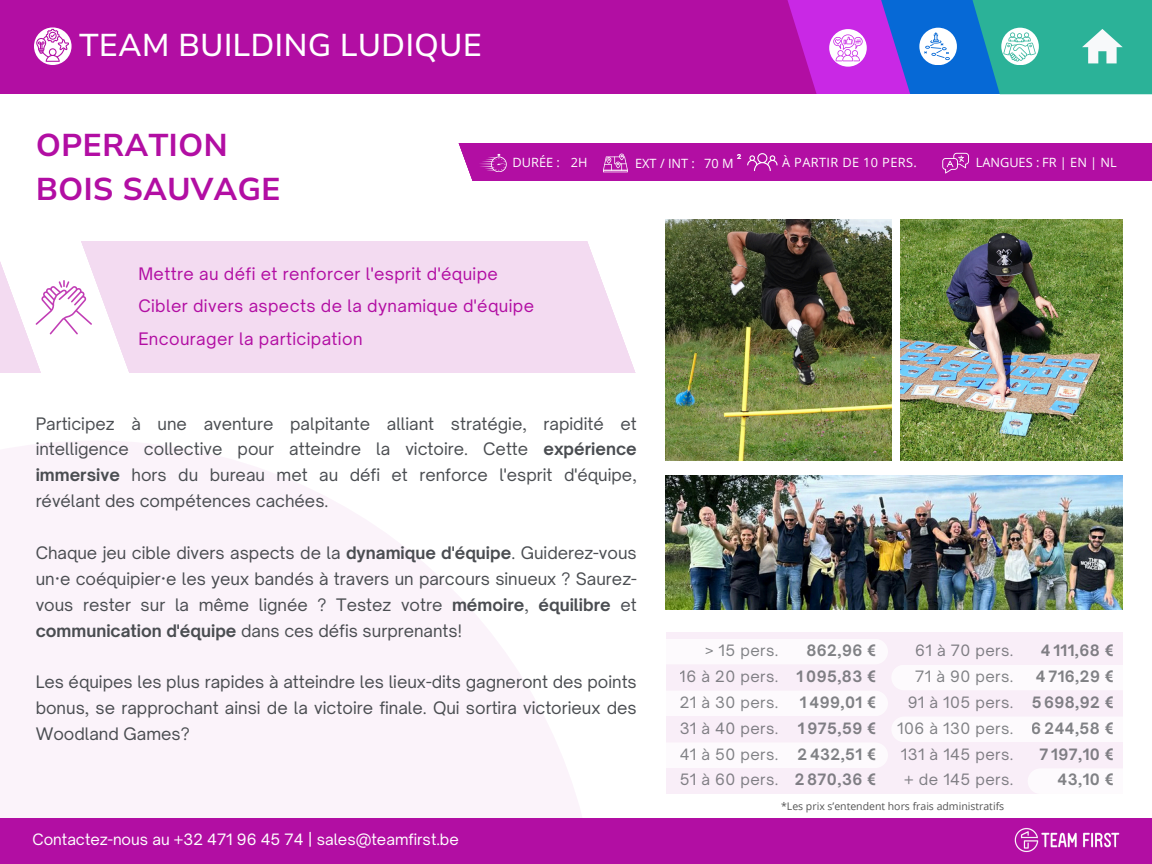
<style>
.page{position:relative;width:1152px;height:864px;background:#fff}
.page>*{position:absolute;margin:0;border:0;box-sizing:border-box;transform-origin:0 0}
.t1{font:700 31.5px/43.8px "Nunito Sans 10 pt";color:#b20ea3}
.t2{font:500 31.5px "Nunito Sans 10 pt";color:#fff}
.t3{font:16.5px/25.8px "Open Sauce One";color:#4a4d51;text-align:justify}
.t4{font:16.5px/32.7px "Open Sauce One";letter-spacing:.025em;color:#b20ea3}
.t5{font:15px/25.8px "Open Sauce One";letter-spacing:.03em;color:#4a4d51;text-align:justify}
.t6{font:700 15px/25.8px "Open Sauce One";letter-spacing:.03em;color:#4a4d51;text-align:right}
.t7{font:15px "Open Sauce One";color:#fff}
.t8{font:12.75px "Open Sans";color:#fff}
.t9{font:12.75px "Open Sans";letter-spacing:.03em;color:#fff}
.t10{font:10.5px "Open Sans";color:#545454}
.t11{font:700 6.45px "Open Sauce One";color:#fff}
.s1{font-weight:700}
</style>
<div class="page">
<div style="left:0;top:819px;width:1152px;height:45px;background:#b20ea3"></div>
<svg style="left:0;top:441px;width:599px;height:378px;fill:#fbf3fa"></svg>
<div style="left:0;top:241px;width:689px;height:132px;background:#f3dbf1"></div>
<svg style="left:587px;top:219px;width:154px;height:172px"></svg>
<div style="left:666px;top:633px;width:457px;height:161px;background:#f9eef8"></div>
<img style="left:666px;top:476px;width:457px;height:133px">
<svg style="left:666px;top:639px;width:457px;height:155px"></svg>
<div style="left:453px;top:143px;width:699px;height:38px;background:#b20ea3"></div>
<svg style="left:747px;top:153px;width:30px;height:18px"></svg>
<svg style="left:942px;top:153px;width:27px;height:20px"></svg>
<svg style="left:603px;top:154px;width:25px;height:18px"></svg>
<svg style="left:453px;top:143px;width:53px;height:38px"></svg>
<img style="left:900px;top:220px;width:223px;height:240px">
<img style="left:1012px;top:818px;width:111px;height:35px">
<img style="left:666px;top:220px;width:225px;height:240px">
<svg style="left:0;top:241px;width:129px;height:132px"></svg>
<div style="left:0;top:0;width:1152px;height:94px;background:#b20ea3"></div>
<svg style="left:787px;top:0;width:79px;height:94px;fill:#c928e5"></svg>
<svg style="left:866px;top:0;width:86px;height:94px;background:#534fdb"></svg>
<svg style="left:952px;top:0;width:200px;height:94px;background:#24a3a4"></svg>
<svg style="left:34px;top:27px;width:38px;height:38px"></svg>
<svg style="left:1082px;top:29px;width:41px;height:34px"></svg>
<svg style="left:829px;top:29px;width:38px;height:38px"></svg>
<svg style="left:36px;top:29px;width:33px;height:33px"></svg>
<div style="left:1001px;top:28px;width:38px;height:37px;background:#fff;border-radius:50%"></div>
<svg style="left:1003px;top:32px;width:33px;height:29px"></svg>
<div style="left:919px;top:28px;width:38px;height:37px;background:#fff;border-radius:50%"></div>
<svg style="left:924px;top:32px;width:26px;height:28px"></svg>
<svg style="left:833px;top:34px;width:30px;height:27px"></svg>
<h4 class="t2" style="left:79px;top:24px;width:404px">TEAM BUILDING LUDIQUE</h4>
<p class="t1" style="left:36px;top:124px;width:247px">OPERATION<br>BOIS SAUVAGE</p>
<h4 class="t11" style="left:737px;top:152px;width:6px">2</h4>
<p class="t8" style="left:513px;top:154px;width:49px">DURÉE :</p>
<h1 class="t8" style="left:571px;top:154px;width:18px">2H</h1>
<p class="t8" style="left:635px;top:154px;width:61px">EXT / INT :</p>
<h4 class="t8" style="left:704px;top:154px;width:31px">70 M</h4>
<p class="t9" style="left:782px;top:153px;width:136px">À PARTIR DE 10 PERS.</p>
<p class="t8" style="left:976px;top:153px;width:142px">LANGUES : FR | EN | NL</p>
<p class="t4" style="left:138px;top:257px;width:397px">Mettre au défi et renforcer l'esprit d'équipe<br>Cibler divers aspects de la dynamique d'équipe<br>Encourager la participation</p>
<p class="t3" style="left:36px;top:410px;width:603px">Participez à une aventure palpitante alliant stratégie, rapidité et intelligence collective pour atteindre la victoire. Cette <span class="s1">expérience immersive</span> hors du bureau met au défi et renforce l'esprit d'équipe, révélant des compétences cachées.</p>
<p class="t3" style="left:36px;top:540px;width:603px">Chaque jeu cible divers aspects de la <span class="s1">dynamique d'équipe</span>. Guiderez-vous un·e coéquipier·e les yeux bandés à travers un parcours sinueux ? Saurez&shy;vous rester sur la même lignée ? Testez votre <span class="s1">mémoire</span>, <span class="s1">équilibre</span> et <span class="s1">communication d'équipe</span> dans ces défis surprenants!</p>
<p class="t3" style="left:36px;top:669px;width:603px">Les équipes les plus rapides à atteindre les lieux-dits gagneront des points bonus, se rapprochant ainsi de la victoire finale. Qui sortira victorieux des Woodland Games?</p>
<h1 class="t7" style="left:33px;top:830px;width:428px">Contactez-nous au +32 471 96 45 74 | sales@teamfirst.be</h1>
<p class="t5" style="left:680px;top:637px;width:101px;text-indent:26px">&gt; 15 pers.<br>16 à 20 pers.<br>21 à 30 pers.<br>31 à 40 pers.<br>41 à 50 pers.<br>51 à 60 pers.</p>
<p class="t6" style="left:795px;top:637px;width:83px">862,96 €<br>1 095,83 €<br>1 499,01 €<br>1 975,59 €<br>2 432,51 €<br>2 870,36 €</p>
<p class="t5" style="left:897px;top:637px;width:118px;text-align:right">61 à 70 pers.<br>71 à 90 pers.<br>91 à 105 pers.<br>106 à 130 pers.<br>131 à 145 pers. + de 145 pers.</p>
<p class="t6" style="left:1031px;top:637px;width:84px">4 111,68 €<br>4 716,29 €<br>5 698,92 €<br>6 244,58 €<br>7 197,10 €<br>43,10 €</p>
<h4 class="t10" style="left:781px;top:799px;width:225px">*Les prix s’entendent hors frais administratifs</h4>
</div>
